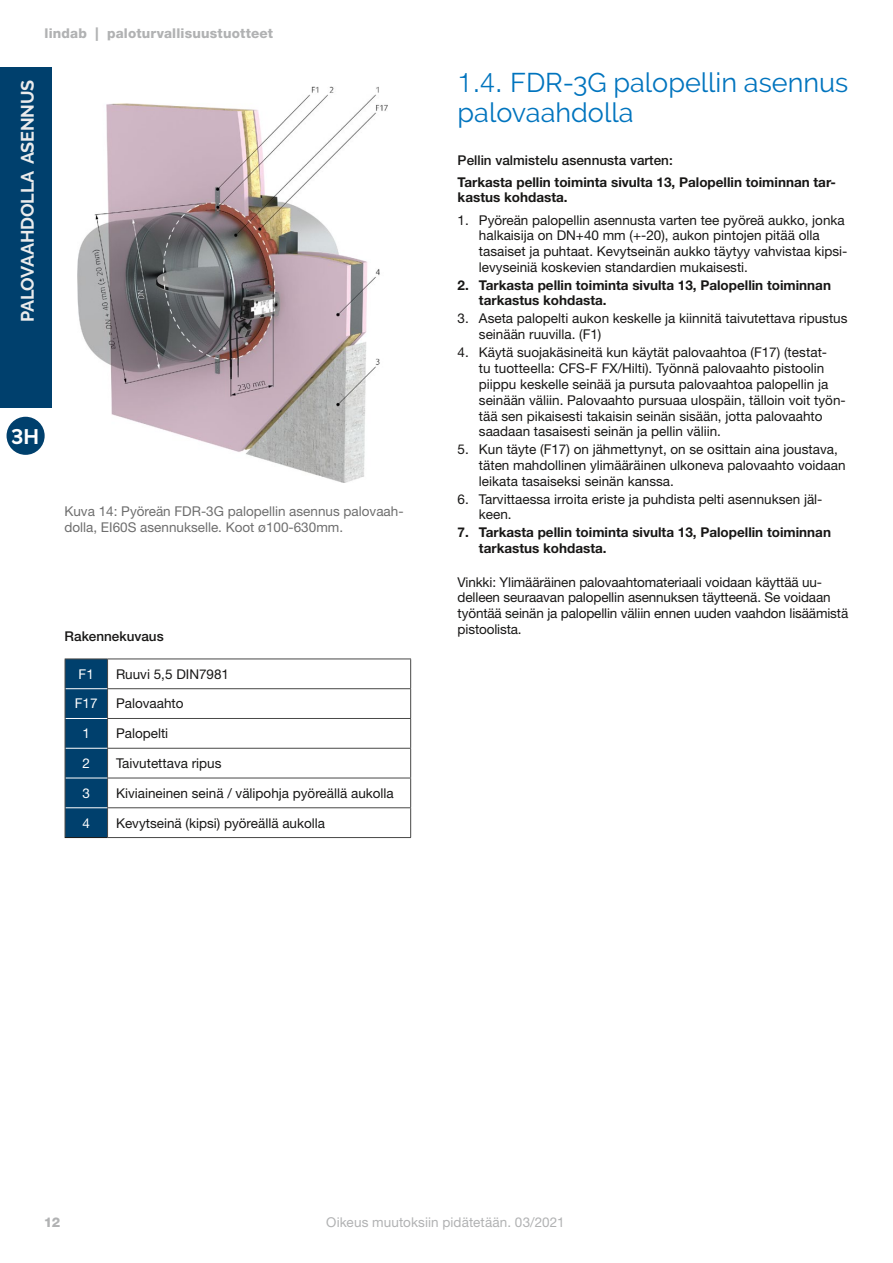
<style>
.page{position:relative;width:893px;height:1263px;background:#fff}
.page>*{position:absolute;margin:0;border:0;box-sizing:border-box;transform-origin:0 0}
.t1{font:27px/30px "Raleway";color:#0074be}
.t2{font:700 21px "Raleway";color:#fff}
.t3{font:700 18px "Raleway";letter-spacing:-.01em;color:#ececec}
.t4{font:13.5px/15.8px "Helvetica Neue LT Pro";color:#181716}
.t5{font:700 13.5px/15.8px "Helvetica Neue LT Pro";color:#181716}
.t6{font:13.5px/16.5px "Helvetica Neue LT Pro";color:#6e6e6e}
.t7{font:500 13.5px "Helvetica Neue LT Pro";color:#181716}
.t8{font:13.5px "Helvetica Neue LT Pro";letter-spacing:.01em;color:#b1b2b3}
.t9{font:800 13.5px "Helvetica Neue LT Pro";letter-spacing:.015em;color:#b1b2b3}
.t10{font:13.5px "Helvetica Neue LT Pro";color:#fff}
.s1{font-family:"Helvetica Neue LT Pro";font-weight:300}
</style>
<div class="page">
<div style="left:0;top:67px;width:51px;height:340px;background:#00406d"></div>
<hr style="left:108px;top:658px;width:303px;height:1px;background:#484847">
<svg style="left:410px;top:659px;width:1px;height:178px"></svg>
<hr style="left:107px;top:688px;width:304px;height:1px;background:#484847">
<hr style="left:107px;top:718px;width:304px;height:1px;background:#484847">
<hr style="left:107px;top:748px;width:304px;height:1px;background:#484847">
<hr style="left:107px;top:778px;width:304px;height:1px;background:#484847">
<hr style="left:107px;top:807px;width:304px;height:1px;background:#484847">
<hr style="left:107px;top:837px;width:304px;height:1px;background:#484847">
<hr style="left:65px;top:658px;width:43px;height:1px;background:#484847">
<svg style="left:65px;top:659px;width:43px;height:178px;background:#09456f"></svg>
<hr style="left:65px;top:837px;width:42px;height:1px;background:#181716">
<img style="left:77px;top:86px;width:311px;height:396px">
<div style="left:7px;top:417px;width:38px;height:38px;background:#00406d;border-radius:50%"></div>
<p class="t9" style="left:45px;top:25px;width:230px">lindab | paloturvallisuustuotteet</p>
<h3 class="t3" style="left:17px;top:322px;width:244px;rotate:-90deg">PALOVAAHDOLLA ASENNUS</h3>
<h2 class="t2" style="left:11px;top:424px;width:29px">3H</h2>
<p class="t6" style="left:64px;top:502px;width:341px">Kuva 14: Pyöreän FDR-3G palopellin asennus palovaah&shy;dolla, EI60S asennukselle. Koot ø100-630mm.</p>
<p class="t7" style="left:65px;top:628px;width:101px">Rakennekuvaus</p>
<p class="t10" style="left:79px;top:665px;width:17px">F1</p>
<p class="t4" style="left:116px;top:666px;width:115px">Ruuvi 5,5 DIN7981</p>
<p class="t10" style="left:75px;top:695px;width:24px">F17</p>
<p class="t4" style="left:116px;top:695px;width:69px">Palovaahto</p>
<p class="t10" style="left:83px;top:725px;width:9px">1</p>
<p class="t4" style="left:116px;top:725px;width:54px">Palopelti</p>
<p class="t10" style="left:83px;top:755px;width:9px">2</p>
<p class="t4" style="left:116px;top:755px;width:107px">Taivutettava ripus</p>
<p class="t10" style="left:83px;top:785px;width:9px">3</p>
<p class="t4" style="left:116px;top:785px;width:279px">Kiviaineinen seinä / välipohja pyöreällä aukolla</p>
<p class="t10" style="left:83px;top:814px;width:9px">4</p>
<p class="t4" style="left:116px;top:814px;width:211px">Kevytseinä (kipsi) pyöreällä aukolla</p>
<h1 class="t1" style="left:458px;top:68px;width:392px"><span class="s1">1.4.</span> FDR-3G palopellin asennus palovaahdolla</h1>
<p class="t7" style="left:458px;top:152px;width:217px">Pellin valmistelu asennusta varten:</p>
<p class="t5" style="left:458px;top:174px;width:380px">Tarkasta pellin toiminta sivulta 13, Palopellin toiminnan tar&shy;kastus kohdasta.</p>
<p class="t4" style="left:479px;top:211px;width:370px;text-indent:-21px">1. Pyöreän palopellin asennusta varten tee pyöreä aukko, jonka halkaisija on DN+40 mm (+-20), aukon pintojen pitää olla tasaiset ja puhtaat. Kevytseinän aukko täytyy vahvistaa kipsi&shy;levyseiniä koskevien standardien mukaisesti.</p>
<p class="t5" style="left:479px;top:277px;width:354px;text-indent:-21px">2. Tarkasta pellin toiminta sivulta 13, Palopellin toiminnan tarkastus kohdasta.</p>
<p class="t4" style="left:479px;top:310px;width:370px;text-indent:-21px">3. Aseta palopelti aukon keskelle ja kiinnitä taivutettava ripustus seinään ruuvilla. (F1)</p>
<p class="t4" style="left:479px;top:344px;width:368px;text-indent:-21px">4. Käytä suojakäsineitä kun käytät palovaahtoa (F17) (testat-<br>tu tuotteella: CFS-F FX/Hilti). Työnnä palovaahto pistoolin piippu keskelle seinää ja pursuta palovaahtoa palopellin ja seinään väliin. Palovaahto pursuaa ulospäin, tälloin voit työn&shy;tää sen pikaisesti takaisin seinän sisään, jotta palovaahto saadaan tasaisesti seinän ja pellin väliin.</p>
<p class="t4" style="left:479px;top:441px;width:368px;text-indent:-21px">5. Kun täyte (F17) on jähmettynyt, on se osittain aina joustava, täten mahdollinen ylimääräinen ulkoneva palovaahto voidaan leikata tasaiseksi seinän kanssa.</p>
<p class="t4" style="left:479px;top:491px;width:345px;text-indent:-21px">6. Tarvittaessa irroita eriste ja puhdista pelti asennuksen jäl&shy;keen.</p>
<p class="t5" style="left:479px;top:524px;width:354px;text-indent:-21px">7. Tarkasta pellin toiminta sivulta 13, Palopellin toiminnan tarkastus kohdasta.</p>
<p class="t4" style="left:458px;top:574px;width:392px">Vinkki: Ylimääräinen palovaahtomateriaali voidaan käyttää uu&shy;delleen seuraavan palopellin asennuksen täytteenä. Se voidaan työntää seinän ja palopellin väliin ennen uuden vaahdon lisäämistä pistoolista.</p>
<p class="t9" style="left:44px;top:1214px;width:18px">12</p>
<p class="t8" style="left:326px;top:1213px;width:240px">Oikeus muutoksiin pidätetään. 03/2021</p>
</div>
